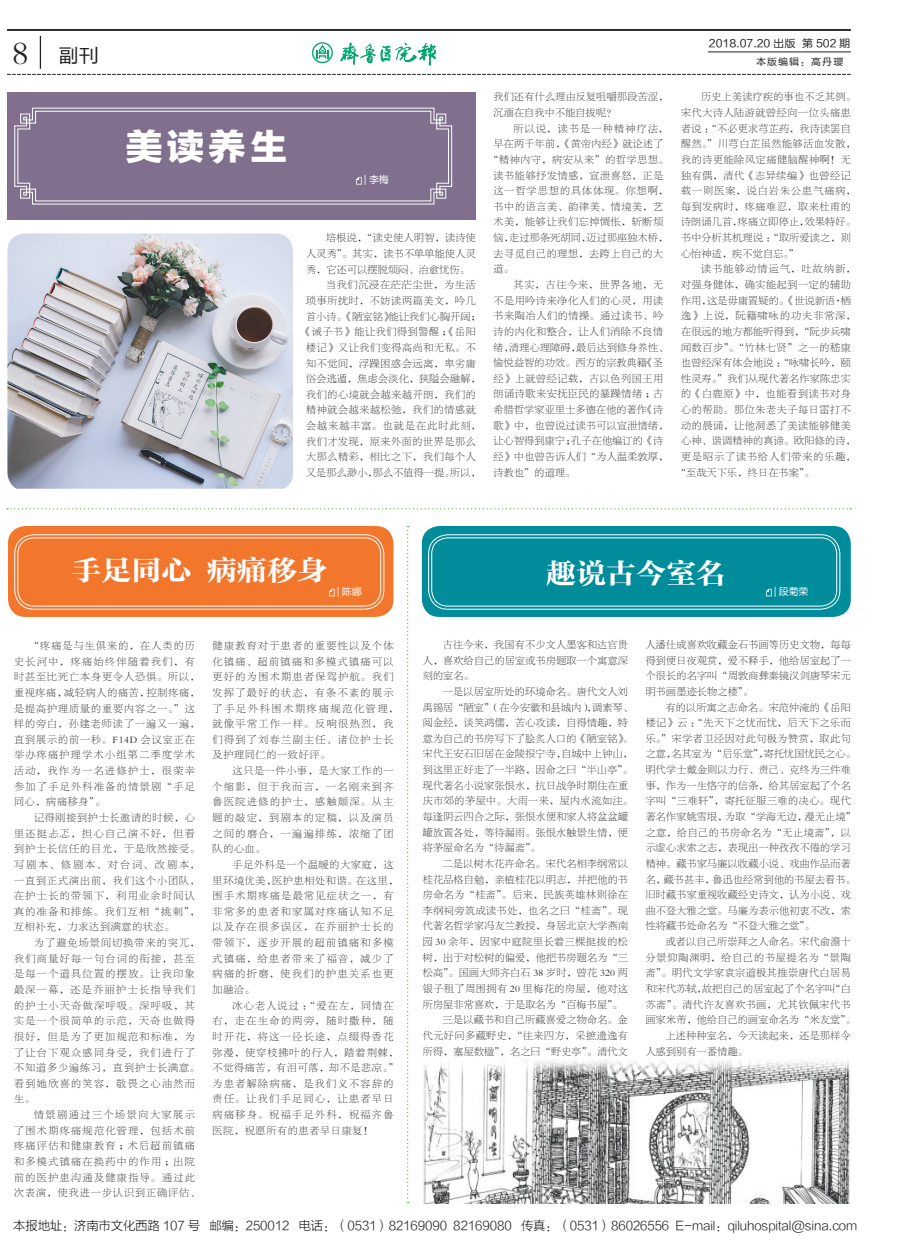
<style>
.page{position:relative;width:904px;height:1241px;background:#fff}
.page>*{position:absolute;margin:0;border:0;box-sizing:border-box;transform-origin:0 0}
.中标题36号{font:35.62px "FZLTTHJW GB1 0";color:#fff;scale:1.05 1}
.t1{font:33.75px "FZBSK GBK1 0";color:#231f20}
.内文_7_5空格{font:28.5px "FZCYSK GBK1 0";color:#fff;scale:1.05 1}
.t2{font:19px "FZLTHK GBK1 0";color:#231f20;scale:1.05 1}
.t3{font:12.5px "FZLTXHK";letter-spacing:-.025em;color:#231f20}
.t4{font:10.75px "FZLTHK GBK1 0";color:#231f20;scale:1.05 1}
.段落样式1{font:10px/15.6px "FZBSK GBK1 0";letter-spacing:.065em;color:#231f20;text-align:justify}
.段落样式1-2{font:10px/15.6px "FZBSK GBK1 0";letter-spacing:.145em;color:#231f20}
.段落样式1-3{font:10px/15.6px "FZBSK GBK1 0";letter-spacing:.025em;color:#231f20}
.段落样式1-4{font:10px/15.6px "FZBSK GBK1 0";letter-spacing:.03em;color:#231f20}
.段落样式1-5{font:10px/15.6px "FZBSK GBK1 0";letter-spacing:.1em;color:#231f20}
.段落样式1-6{font:10px "FZBSK GBK1 0";letter-spacing:.11em;color:#231f20}
.段落样式1-7{font:10px "FZBSK GBK1 0";letter-spacing:.13em;color:#231f20}
.段落样式1-8{font:10px "FZBSK GBK1 0";letter-spacing:.105em;color:#231f20}
.编辑人员{font:10px "FZLTHJW GB1 0";letter-spacing:-.025em;color:#fff}
.t5{font:9.5px "FZLTHK GBK1 0";letter-spacing:.1em;color:#231f20;scale:1.05 1}
</style>
<div class="page">
<hr style="left:7px;top:29px;width:843px;height:2px;background:#231f20">
<svg style="left:7px;top:74px;width:843px;height:1px"></svg>
<svg style="left:340px;top:42px;width:96px;height:24px"></svg>
<svg style="left:312px;top:42px;width:21px;height:21px"></svg>
<hr style="left:40px;top:36px;width:1px;height:33px;background:#231f20">
<hr style="left:707px;top:52px;width:143px;height:1px;background:#231f20">
<div style="left:8px;top:526px;width:385px;height:91px;background:#f3762d;border-radius:18px"></div>
<div style="left:14px;top:534px;width:370px;height:75px;border:1px solid #fff;border-radius:19px"></div>
<div style="left:18px;top:537px;width:363px;height:69px;border:1px solid #fff;border-radius:16px"></div>
<div style="left:7px;top:92px;width:469px;height:128px;background:#80708d"></div>
<img style="left:7px;top:233px;width:286px;height:255px">
<svg style="left:329px;top:588px;width:5px;height:8px"></svg>
<svg style="left:7px;top:508px;width:844px;height:1px"></svg>
<svg style="left:14px;top:107px;width:438px;height:98px"></svg>
<svg style="left:407px;top:526px;width:1px;height:673px"></svg>
<div style="left:422px;top:526px;width:428px;height:91px;background:#008c9b;border-radius:18px"></div>
<div style="left:428px;top:534px;width:412px;height:75px;border:1px solid #fff;border-radius:19px"></div>
<div style="left:431px;top:537px;width:406px;height:69px;border:1px solid #fff;border-radius:16px"></div>
<svg style="left:766px;top:588px;width:5px;height:8px"></svg>
<img style="left:423px;top:1060px;width:427px;height:142px">
<p class="t1" style="left:12px;top:35px;width:18px">8</p>
<p class="t2" style="left:59px;top:45px;width:40px">副刊</p>
<p class="中标题36号" style="left:126px;top:127px;width:155px">美读养生</p>
<p class="编辑人员" style="left:364px;top:174px;width:26px">| 李梅</p>
<p class="段落样式1" style="left:306px;top:230px;width:171px;text-indent:20px">培根说，“读史使人明智，读诗使人灵秀”。其实，读书不单单能使人灵秀，它还可以摆脱烦闷、治愈忧伤。</p>
<p class="段落样式1" style="left:326px;top:277px;width:151px">当我们沉浸在茫茫尘世，为生活</p>
<p class="段落样式1" style="left:306px;top:293px;width:171px">琐事所扰时，不妨读两篇美文，吟几</p>
<p class="段落样式1-3" style="left:306px;top:308px;width:176px">首小诗。《陋室铭》能让我们心胸开阔；</p>
<p class="段落样式1" style="left:301px;top:324px;width:176px">《诫子书》能让我们得到警醒；《岳阳</p>
<p class="段落样式1" style="left:306px;top:340px;width:171px">楼记》又让我们变得高尚和无私。不</p>
<p class="段落样式1" style="left:306px;top:355px;width:171px">知不觉间，浮躁困惑会远离，卑劣庸</p>
<p class="段落样式1-4" style="left:306px;top:371px;width:176px">俗会逃遁，焦虑会淡化，狭隘会融解，</p>
<p class="段落样式1" style="left:306px;top:387px;width:171px">我们的心境就会越来越开朗，我们的</p>
<p class="段落样式1" style="left:306px;top:402px;width:171px">精神就会越来越松弛，我们的情感就</p>
<p class="段落样式1-6" style="left:306px;top:420px;width:176px">会越来越丰富。也就是在此时此刻，</p>
<p class="段落样式1" style="left:306px;top:433px;width:171px">我们才发现，原来外面的世界是那么</p>
<p class="段落样式1" style="left:306px;top:449px;width:171px">大那么精彩，相比之下，我们每个人</p>
<p class="段落样式1-3" style="left:306px;top:465px;width:176px">又是那么渺小，那么不值得一提。所以，</p>
<p class="段落样式1-4" style="left:493px;top:89px;width:176px">我们还有什么理由反复咀嚼那段苦涩，沉湎在自我中不能自拔呢？</p>
<p class="段落样式1-7" style="left:513px;top:123px;width:156px">所以说，读书是一种精神疗法，</p>
<p class="段落样式1-4" style="left:493px;top:136px;width:171px">早在两千年前，《黄帝内经》就论述了</p>
<p class="段落样式1" style="left:488px;top:152px;width:181px">“精神内守，病安从来”的哲学思想。</p>
<p class="段落样式1" style="left:493px;top:167px;width:171px">读书能够抒发情感，宣泄喜怒，正是</p>
<p class="段落样式1-6" style="left:493px;top:185px;width:176px">这一哲学思想的具体体现。你想啊，</p>
<p class="段落样式1" style="left:493px;top:199px;width:171px">书中的语言美、韵律美、情境美，艺</p>
<p class="段落样式1" style="left:493px;top:214px;width:171px">术美，能够让我们忘掉惆怅，斩断烦</p>
<p class="段落样式1-3" style="left:493px;top:230px;width:176px">恼，走过那条死胡同，迈过那座独木桥，</p>
<p class="段落样式1" style="left:493px;top:246px;width:171px">去寻觅自己的理想，去跨上自己的大</p>
<p class="段落样式1" style="left:493px;top:261px;width:22px">道。</p>
<p class="段落样式1-4" style="left:493px;top:277px;width:176px;text-indent:20px">其实，古往今来，世界各地，无不是用吟诗来净化人们的心灵，用读书来陶冶人们的情操。通过读书、吟诗的内化和整合，让人们消除不良情绪，清理心理障碍，最后达到修身养性、愉悦益智的功效。西方的宗教典籍《圣经》上就曾经记载，古以色列国王用朗诵诗歌来安抚臣民的暴躁情绪；古希腊哲学家亚里士多德在他的著作《诗歌》中，也曾说过读书可以宣泄情绪，让心智得到康宁；孔子在他编订的《诗经》中也曾告诉人们“为人温柔敦厚，诗教也”的道理。</p>
<p class="t4" style="left:709px;top:38px;width:136px">2018.07.20 出版 第 502 期</p>
<p class="t5" style="left:756px;top:56px;width:84px">本版编辑：高丹璎</p>
<p class="段落样式1" style="left:681px;top:89px;width:176px;text-align:left;text-indent:20px">历史上美读疗疾的事也不乏其例。宋代大诗人陆游就曾经向一位头痛患者说：“不必更求芎芷药，我诗读罢自醒然。”川芎白芷虽然能够活血发散，我的诗更能除风定痛健脑醒神啊！无独有偶，清代《志异续编》也曾经记载一则医案，说白岩朱公患气痛病，每到发病时，疼痛难忍，取来杜甫的诗朗诵几首，疼痛立即停止，效果特好。书中分析其机理说：“取所爱读之，则心怡神适，疾不觉自忘。”</p>
<p class="段落样式1-7" style="left:701px;top:264px;width:156px">读书能够动情运气，吐故纳新，</p>
<p class="段落样式1" style="left:681px;top:277px;width:171px">对强身健体，确实能起到一定的辅助</p>
<p class="段落样式1-3" style="left:681px;top:292px;width:171px">作用，这是毋庸置疑的。《世说新语·栖</p>
<p class="段落样式1-6" style="left:681px;top:310px;width:176px">逸》上说，阮籍啸咏的功夫非常深，</p>
<p class="段落样式1-4" style="left:681px;top:324px;width:171px">在很远的地方都能听得到，“阮步兵啸</p>
<p class="段落样式1" style="left:681px;top:339px;width:171px">闻数百步”。“竹林七贤”之一的嵇康</p>
<p class="段落样式1-4" style="left:681px;top:355px;width:171px">也曾经深有体会地说：“咏啸长吟，颐</p>
<p class="段落样式1-4" style="left:681px;top:371px;width:171px">性灵寿。”我们从现代著名作家陈忠实</p>
<p class="段落样式1" style="left:681px;top:386px;width:171px">的《白鹿原》中，也能看到读书对身</p>
<p class="段落样式1" style="left:681px;top:402px;width:171px">心的帮助。那位朱老夫子每日雷打不</p>
<p class="段落样式1" style="left:681px;top:417px;width:171px">动的晨诵，让他洞悉了美读能够健美</p>
<p class="段落样式1-4" style="left:681px;top:433px;width:176px">心神、谐调精神的真谛。欧阳修的诗，</p>
<p class="段落样式1-8" style="left:681px;top:451px;width:176px">更是昭示了读书给人们带来的乐趣，</p>
<p class="段落样式1-3" style="left:676px;top:464px;width:140px">“至哉天下乐，终日在书案”。</p>
<p class="内文_7_5空格" style="left:72px;top:555px;width:245px">手足同心 病痛移身</p>
<p class="编辑人员" style="left:337px;top:586px;width:26px">| 陈娜</p>
<p class="内文_7_5空格" style="left:546px;top:558px;width:173px">趣说古今室名</p>
<p class="编辑人员" style="left:773px;top:586px;width:36px">| 段菊荣</p>
<p class="段落样式1-5" style="left:14px;top:638px;width:187px;text-indent:15px">“疼痛是与生俱来的，在人类的历史长河中，疼痛始终伴随着我们，有时甚至比死亡本身更令人恐惧。所以，重视疼痛，减轻病人的痛苦，控制疼痛，是提高护理质量的重要内容之一。”这样的旁白，孙建老师读了一遍又一遍，直到展示的前一秒。F14D 会议室正在举办疼痛护理学术小组第二季度学术活动，我作为一名进修护士，很荣幸参加了手足外科准备的情景剧“手足同心，病痛移身”。</p>
<p class="段落样式1-5" style="left:14px;top:809px;width:187px;text-indent:20px">记得刚接到护士长邀请的时候，心里还挺忐忑，担心自己演不好，但看到护士长信任的目光，于是欣然接受。写剧本、修剧本、对台词、改剧本，一直到正式演出前，我们这个小团队，在护士长的带领下，利用业余时间认真的准备和排练。我们互相“挑刺”，互相补充，力求达到满意的状态。</p>
<p class="段落样式1-2" style="left:14px;top:934px;width:187px;text-indent:20px">为了避免场景间切换带来的突兀，我们商量好每一句台词的衔接，甚至是每一个道具位置的摆放。让我印象最深一幕，还是乔丽护士长指导我们的护士小天奇做深呼吸。深呼吸，其实是一个很简单的示范，天奇也做得很好，但是为了更加规范和标准，为了让台下观众感同身受，我们进行了不知道多少遍练习，直到护士长满意。看到她欣喜的笑容，敬畏之心油然而生。</p>
<p class="段落样式1-2" style="left:14px;top:1106px;width:187px;text-indent:20px">情景剧通过三个场景向大家展示了围术期疼痛规范化管理，包括术前疼痛评估和健康教育；术后超前镇痛和多模式镇痛在换药中的作用；出院前的医护患沟通及健康指导。通过此次表演，使我进一步认识到正确评估、</p>
<p class="段落样式1-2" style="left:213px;top:638px;width:187px">健康教育对于患者的重要性以及个体化镇痛、超前镇痛和多模式镇痛可以更好的为围术期患者保驾护航。我们发挥了最好的状态，有条不紊的展示了手足外科围术期疼痛规范化管理，就像平常工作一样。反响很热烈，我们得到了刘春兰副主任、诸位护士长及护理同仁的一致好评。</p>
<p class="段落样式1" style="left:213px;top:763px;width:182px;text-indent:20px">这只是一件小事，是大家工作的一个缩影，但于我而言，一名刚来到齐鲁医院进修的护士，感触颇深。从主题的敲定，到剧本的定稿，以及演员之间的磨合，一遍遍排练，浓缩了团队的心血。</p>
<p class="段落样式1-2" style="left:213px;top:856px;width:187px;text-indent:20px">手足外科是一个温暖的大家庭，这里环境优美，医护患相处和谐。在这里，围手术期疼痛是最常见症状之一，有非常多的患者和家属对疼痛认知不足以及存在很多误区，在乔丽护士长的带领下，逐步开展的超前镇痛和多模式镇痛，给患者带来了福音，减少了病痛的折磨，使我们的护患关系也更加融洽。</p>
<p class="段落样式1-2" style="left:213px;top:997px;width:187px;text-indent:20px">冰心老人说过：“爱在左，同情在右，走在生命的两旁，随时撒种，随时开花，将这一径长途，点缀得香花弥漫，使穿枝拂叶的行人，踏着荆棘，不觉得痛苦，有泪可落，却不是悲凉。”为患者解除病痛，是我们义不容辞的责任。让我们手足同心，让患者早日病痛移身。祝福手足外科，祝福齐鲁医院，祝愿所有的患者早日康复！</p>
<p class="段落样式1" style="left:423px;top:637px;width:207px;text-indent:20px">古往今来，我国有不少文人墨客和达官贵人，喜欢给自己的居室或书房题取一个寓意深刻的室名。</p>
<p class="段落样式1-3" style="left:423px;top:683px;width:212px;text-indent:20px">一是以居室所处的环境命名。唐代文人刘禹锡居“陋室”（在今安徽和县城内），调素琴、阅金经，谈笑鸿儒，苦心攻读，自得情趣，特意为自己的书房写下了脍炙人口的《陋室铭》。宋代王安石旧居在金陵报宁寺，自城中上钟山，到这里正好走了一半路，因命之曰“半山亭”。现代著名小说家张恨水，抗日战争时期住在重庆市郊的茅屋中。大雨一来，屋内水流如注。每逢阴云四合之际，张恨水便和家人将盆盆罐罐放置各处，等待漏雨。张恨水触景生情，便将茅屋命名为“待漏斋”。</p>
<p class="段落样式1" style="left:423px;top:855px;width:207px;text-indent:20px">二是以树木花卉命名。宋代名相李纲常以桂花品格自勉，亲植桂花以明志，并把他的书房命名为“桂斋”。后来，民族英雄林则徐在李纲祠旁筑成读书处，也名之曰“桂斋”。现代著名哲学家冯友兰教授，身居北京大学燕南园 30 余年，因家中庭院里长着三棵挺拔的松树，出于对松树的偏爱，他把书房题名为“三松高”。国画大师齐白石 38 岁时，曾花 320 两银子租了周围拥有 20 里梅花的房屋，他对这所房屋非常喜欢，于是取名为“百梅书屋”。</p>
<p class="段落样式1" style="left:423px;top:1012px;width:207px;text-indent:20px">三是以藏书和自己所藏喜爱之物命名。金代元好问多藏野史，“往来四方，采摭遗逸有所得，塞屋数楹”，名之曰“野史亭”。清代文</p>
<p class="段落样式1" style="left:645px;top:637px;width:207px">人潘仕成喜欢收藏金石书画等历史文物，每每得到便日夜观赏，爱不释手，他给居室起了一个很长的名字叫“周敦商彝秦镜汉剑唐琴宋元明书画墨迹长物之楼”。</p>
<p class="段落样式1-3" style="left:645px;top:699px;width:212px;text-indent:20px">有的以所寓之志命名。宋范仲淹的《岳阳楼记》云：“先天下之忧而忧，后天下之乐而乐。”宋学者卫泾因对此句极为赞赏，取此句之意，名其室为“后乐堂”，寄托忧国忧民之心。明代学士戴金则以力行、责己、克终为三件难事，作为一生恪守的信条，给其居室起了个名字叫“三难轩”，寄托征服三难的决心。现代著名作家姚雪垠，为取“学海无边，漫无止境”之意，给自己的书房命名为“无止境斋”，以示虚心求索之志，表现出一种孜孜不倦的学习精神。藏书家马廉以收藏小说、戏曲作品而著名，藏书甚丰，鲁迅也经常到他的书屋去看书。旧时藏书家重视收藏经史诗文，认为小说、戏曲不登大雅之堂。马廉为表示他初衷不改，索性将藏书处命名为“不登大雅之堂”。</p>
<p class="段落样式1-4" style="left:645px;top:933px;width:211px;text-indent:20px">或者以自己所崇拜之人命名。宋代俞澹十分景仰陶渊明，给自己的书屋提名为“景陶斋”。明代文学家袁宗道极其推崇唐代白居易和宋代苏轼，故把自己的居室起了个名字叫“白苏斋”。清代许友喜欢书画，尤其钦佩宋代书画家米芾，他给自己的画室命名为“米友堂”。</p>
<p class="段落样式1-4" style="left:645px;top:1027px;width:206px;text-indent:20px">上述种种室名，今天读起来，还是那样令人感到别有一番情趣。</p>
<p class="t3" style="left:13px;top:1218px;width:845px">本报地址：济南市文化西路 107 号 邮编：250012 电话：（0531）82169090 82169080 传真：（0531）86026556 E-mail：qiluhospital@sina.com</p>
</div>
